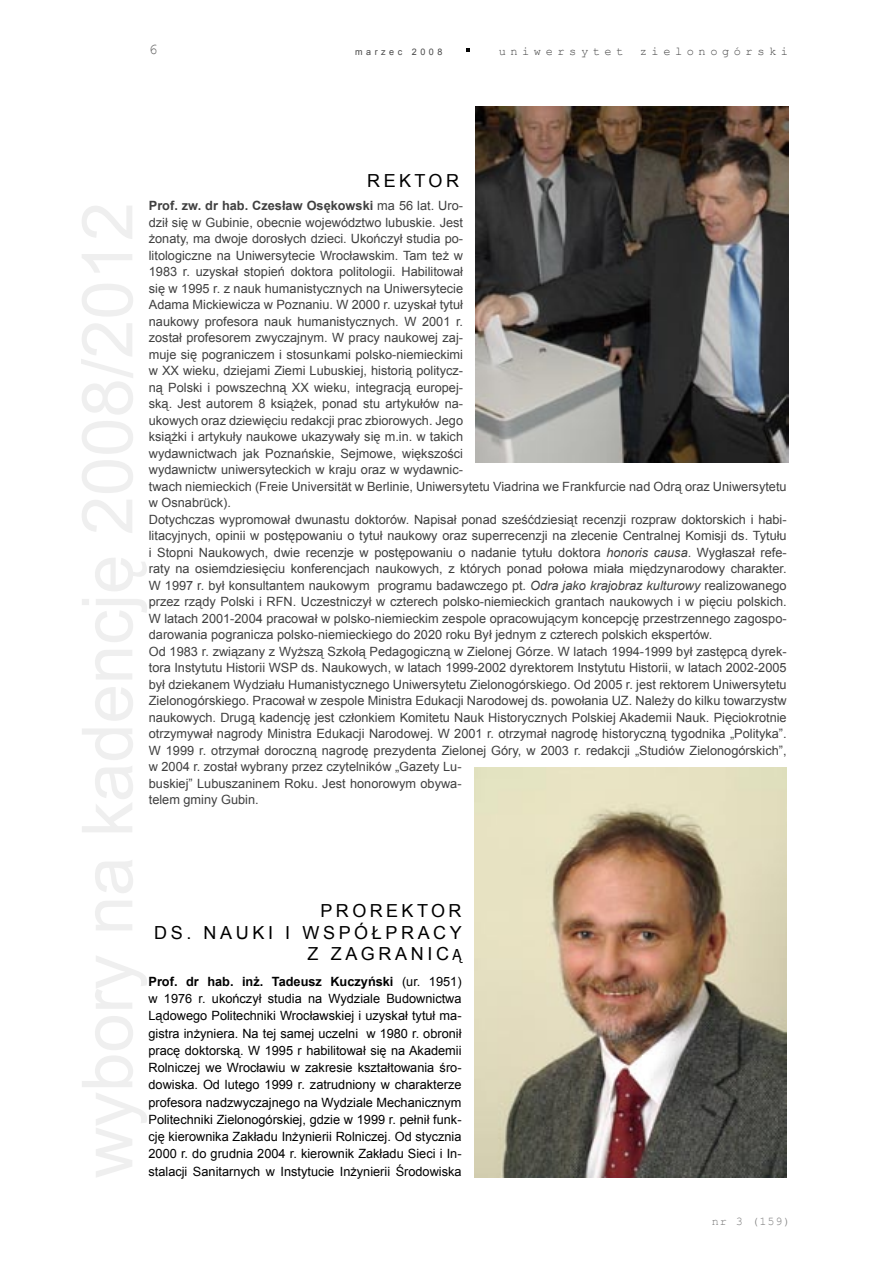
<style>
.page{position:relative;width:893px;height:1263px;background:#fff}
.page>*{position:absolute;margin:0;border:0;box-sizing:border-box;transform-origin:0 0}
.Podstawowy{font:18px/21.6px "Arial";letter-spacing:.2em;color:#000;text-align:right}
.t1{font:15px "Courier New";color:#636363}
.Normalny{font:12.75px/16.5px "Arial";color:#404040}
.Tytuł{font:12.75px/17.2px "Arial";color:#000;text-align:justify}
.t2{font:12px "Courier New";letter-spacing:.38em;color:#484848}
.t3{font:11.85px "Courier New";color:#7c7c7c}
.t4{font:9px "Arial";letter-spacing:.39em;color:#484848}
.s1{font-weight:700}
.s2{font-style:italic}
.s3{font-family:"Tahoma";font-size:15px}
</style>
<div class="page">
<svg style="left:466px;top:49px;width:4px;height:3px"></svg>
<img style="left:476px;top:106px;width:312px;height:356px">
<img style="left:474px;top:768px;width:313px;height:409px">
<p class="t1" style="left:149px;top:40px;width:10px">6</p>
<p class="t4" style="left:355px;top:46px;width:89px">marzec 2008</p>
<p class="t2" style="left:499px;top:44px;width:126px">uniwersytet</p>
<p class="t2" style="left:640px;top:44px;width:150px">zielonogórski</p>
<p class="Podstawowy" style="left:367px;top:170px;width:93px">REKTOR</p>
<p class="Normalny" style="left:149px;top:197px;width:639px"><span class="s1">Prof. zw. dr hab. Czesław Osękowski</span> ma 56 lat. Uro-<br>dził się w Gubinie, obecnie województwo lubuskie. Jest<br>żonaty, ma dwoje dorosłych dzieci. Ukończył studia po-<br>litologiczne na Uniwersytecie Wrocławskim. Tam też w<br>1983 r. uzyskał stopień doktora politologii. Habilitował<br>się w 1995 r. z nauk humanistycznych na Uniwersytecie<br>Adama Mickiewicza w Poznaniu. W 2000 r. uzyskał tytuł<br>naukowy profesora nauk humanistycznych. W 2001 r.<br>został profesorem zwyczajnym. W pracy naukowej zaj-<br>muje się pograniczem i stosunkami polsko-niemieckimi<br>w XX wieku, dziejami Ziemi Lubuskiej, historią politycz-<br>ną Polski i powszechną XX wieku, integracją europej-<br>ską. Jest autorem 8 książek, ponad stu artykułów na-<br>ukowych oraz dziewięciu redakcji prac zbiorowych. Jego<br>książki i artykuły naukowe ukazywały się m.in. w takich<br>wydawnictwach jak Poznańskie, Sejmowe, większości<br>wydawnictw uniwersyteckich w kraju oraz w wydawnic-<br>twach niemieckich (Freie Universität w Berlinie, Uniwersytetu Viadrina we Frankfurcie nad Odrą oraz Uniwersytetu w Osnabrück).</p>
<p class="Normalny" style="left:149px;top:511px;width:639px;text-align:justify">Dotychczas wypromował dwunastu doktorów. Napisał ponad sześćdziesiąt recenzji rozpraw doktorskich i habi&shy;litacyjnych, opinii w postępowaniu o tytuł naukowy oraz superrecenzji na zlecenie Centralnej Komisji ds. Tytułu i Stopni Naukowych, dwie recenzje w postępowaniu o nadanie tytułu doktora <span class="s2">honoris causa</span>. Wygłaszał refe&shy;raty na osiemdziesięciu konferencjach naukowych, z których ponad połowa miała międzynarodowy charakter.<br>W 1997 r. był konsultantem naukowym programu badawczego pt. <span class="s2">Odra jako krajobraz kulturowy</span> realizowanego przez rządy Polski i RFN. Uczestniczył w czterech polsko-niemieckich grantach naukowych i w pięciu polskich.<br>W latach 2001-2004 pracował w polsko-niemieckim zespole opracowującym koncepcję przestrzennego zagospo&shy;darowania pogranicza polsko-niemieckiego do 2020 roku Był jednym z czterech polskich ekspertów.</p>
<p class="Normalny" style="left:149px;top:643px;width:639px">Od 1983 r. związany z Wyższą Szkołą Pedagogiczną w Zielonej Górze. W latach 1994-1999 był zastępcą dyrek&shy;tora Instytutu Historii WSP ds. Naukowych, w latach 1999-2002 dyrektorem Instytutu Historii, w latach 2002-2005 był dziekanem Wydziału Humanistycznego Uniwersytetu Zielonogórskiego. Od 2005 r. jest rektorem Uniwersytetu Zielonogórskiego. Pracował w zespole Ministra Edukacji Narodowej ds. powołania UZ. Należy do kilku towarzystw naukowych. Drugą kadencję jest członkiem Komitetu Nauk Historycznych Polskiej Akademii Nauk. Pięciokrotnie otrzymywał nagrody Ministra Edukacji Narodowej. W 2001 r. otrzymał nagrodę historyczną tygodnika „Polityka”.<br>W 1999 r. otrzymał doroczną nagrodę prezydenta Zielonej Góry, w 2003 r. redakcji „Studiów Zielonogórskich”, w 2004 r. został wybrany przez czytelników „Gazety Lu-<br>buskiej” Lubuszaninem Roku. Jest honorowym obywa-<br>telem gminy Gubin.</p>
<p class="Podstawowy" style="left:154px;top:900px;width:309px">PROREKTOR<br>DS. NAUKI I WSPÓŁPRACY<br>Z ZAGRANIC<span class="s3">Ą</span></p>
<p class="Tytuł" style="left:148px;top:973px;width:315px"><span class="s1">Prof. dr hab. inż. Tadeusz Kuczyński</span> (ur. 1951) w 1976 r. ukończył studia na Wydziale Budownictwa Lądowego Politechniki Wrocławskiej i uzyskał tytuł ma&shy;gistra inżyniera. Na tej samej uczelni w 1980 r. obronił pracę doktorską. W 1995 r habilitował się na Akademii Rolniczej we Wrocławiu w zakresie kształtowania śro&shy;dowiska. Od lutego 1999 r. zatrudniony w charakterze profesora nadzwyczajnego na Wydziale Mechanicznym Politechniki Zielonogórskiej, gdzie w 1999 r. pełnił funk&shy;cję kierownika Zakładu Inżynierii Rolniczej. Od stycznia 2000 r. do grudnia 2004 r. kierownik Zakładu Sieci i In&shy;stalacji Sanitarnych w Instytucie Inżynierii Środowiska</p>
<p class="t3" style="left:712px;top:1214px;width:80px">nr 3 (159)</p>
</div>
